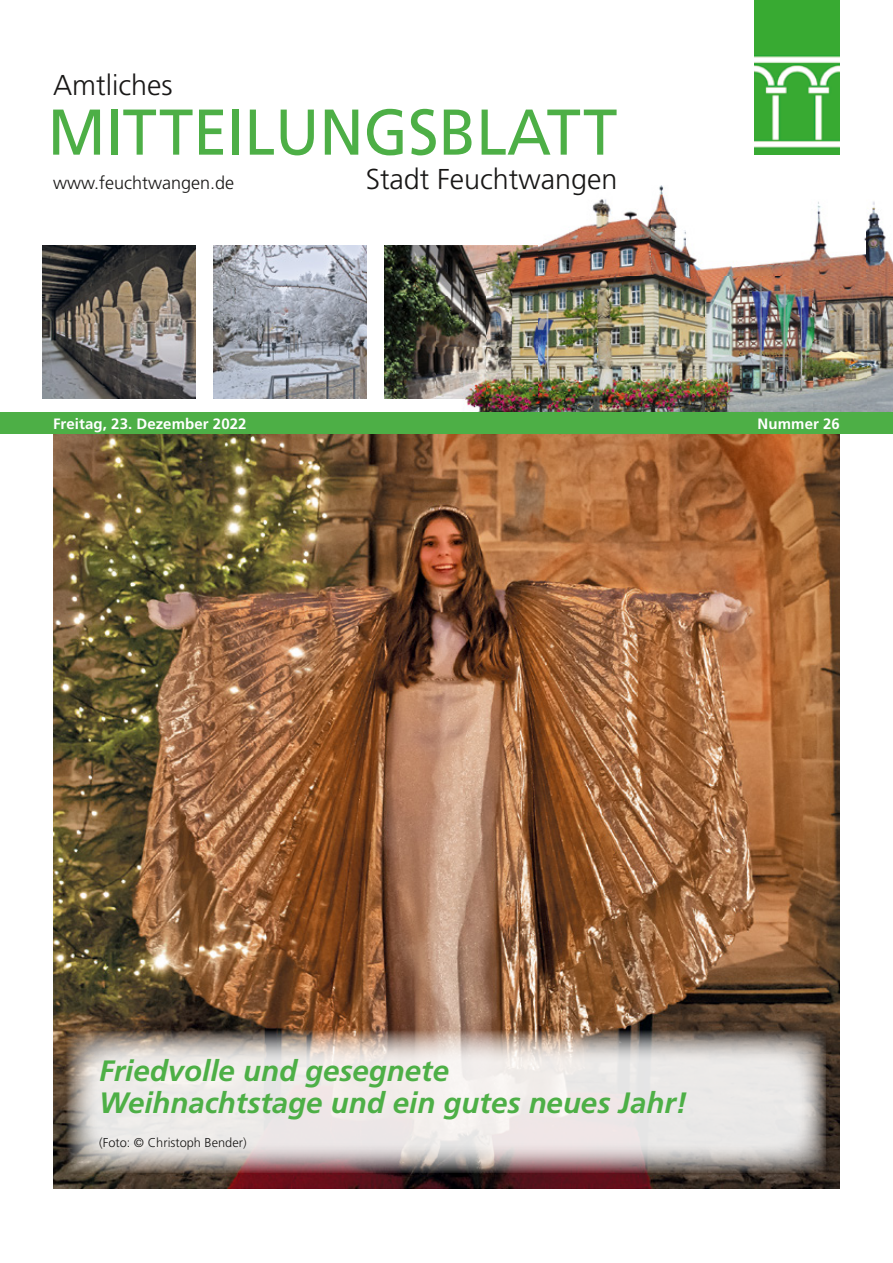
<style>
.page{position:relative;width:893px;height:1263px;background:#fff}
.page>*{position:absolute;margin:0;border:0;box-sizing:border-box;transform-origin:0 0}
.t1{font:64.65px "Frutiger";color:#4daf46;scale:.95 1}
.t2{font:italic 700 29.4px/32px "Frutiger";color:#4daf46}
.t3{font:300 28.65px "Frutiger";color:#181716}
.t4{font:300 18px "Frutiger";color:#181716}
.t5{font:700 15px "Frutiger";letter-spacing:.005em;color:#fff}
.t6{font:300 12.75px "Frutiger";color:#181716}
</style>
<div class="page">
<img style="left:53px;top:434px;width:787px;height:754px">
<svg style="left:67px;top:1031px;width:759px;height:142px;background:#d3cbc8"></svg>
<img style="left:755px;top:0;width:85px;height:155px">
<img style="left:384px;top:245px;width:153px;height:153px">
<img style="left:437px;top:186px;width:429px;height:90px">
<img style="left:866px;top:201px;width:27px;height:211px">
<img style="left:537px;top:276px;width:275px;height:93px">
<img style="left:812px;top:276px;width:54px;height:136px">
<img style="left:437px;top:369px;width:376px;height:43px">
<img style="left:214px;top:245px;width:153px;height:153px">
<img style="left:43px;top:245px;width:153px;height:153px">
<div style="left:0;top:412px;width:893px;height:22px;background:#4daf46"></div>
<p class="t3" style="left:53px;top:69px;width:121px">Amtliches</p>
<h1 class="t1" style="left:48px;top:94px;width:601px">MITTEILUNGSBLATT</h1>
<p class="t4" style="left:53px;top:173px;width:183px">www.feuchtwangen.de</p>
<p class="t3" style="left:366px;top:163px;width:253px">Stadt Feuchtwangen</p>
<p class="t5" style="left:53px;top:415px;width:195px">Freitag, 23. Dezember 2022</p>
<p class="t5" style="left:758px;top:415px;width:84px">Nummer 26</p>
<p class="t2" style="left:99px;top:1055px;width:590px">Friedvolle und gesegnete<br>Weihnachtstage und ein gutes neues Jahr!</p>
<p class="t6" style="left:99px;top:1135px;width:149px">(Foto: © Christoph Bender)</p>
</div>
